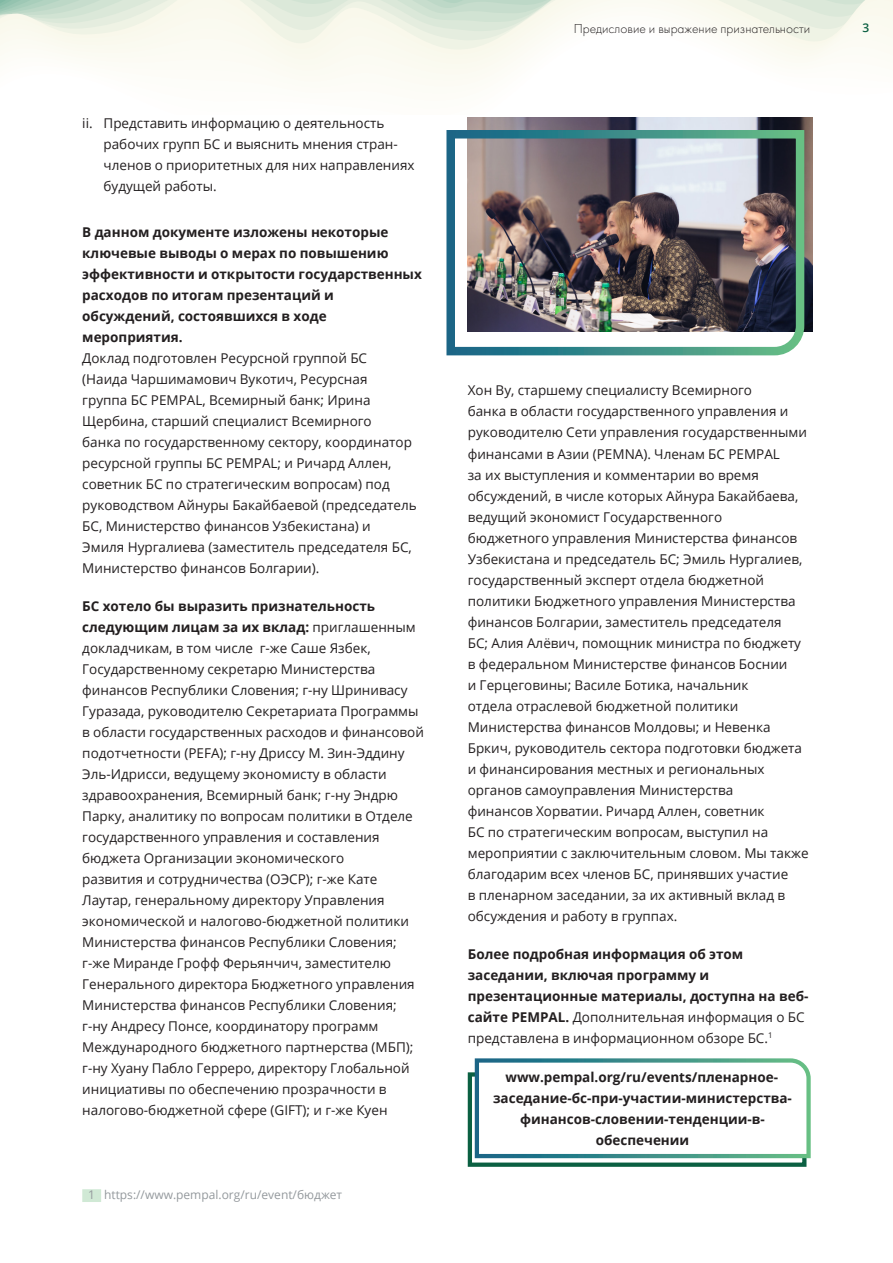
<style>
.page{position:relative;width:893px;height:1263px;background:#fff}
.page>*{position:absolute;margin:0;border:0;box-sizing:border-box;transform-origin:0 0}
.Body_text{font:13.5px/21px "Open Sans";color:#231f20}
.Body_text-2{font:700 13.5px/21px "Open Sans";color:#231f20}
.t1{font:300 13.5px "Futura PT";color:#231f20}
.Footnote{font:12px "Open Sans";color:#94999d}
.t2{font:600 12px "Open Sans";color:#0b6042}
.s1{font-weight:700}
.s2{font-weight:400}
</style>
<div class="page">
<svg style="left:0;top:2px;width:893px;height:4px;background:#dfeadc"></svg>
<svg style="left:0;top:6px;width:893px;height:5px"></svg>
<svg style="left:0;top:11px;width:893px;height:4px"></svg>
<svg style="left:0;top:15px;width:893px;height:4px"></svg>
<svg style="left:0;top:19px;width:893px;height:4px"></svg>
<svg style="left:0;top:23px;width:893px;height:4px;fill:#f9f9ed"></svg>
<svg style="left:0;top:27px;width:893px;height:59px;fill:#fcfbf5"></svg>
<img style="left:468px;top:117px;width:345px;height:214px">
<img style="left:446px;top:126px;width:363px;height:230px">
<div style="left:82px;top:1189px;width:19px;height:13px;background:#d0e9d5"></div>
<svg style="left:467px;top:1058px;width:344px;height:109px"></svg>
<p class="Body_text" style="left:104px;top:112px;width:313px;text-indent:-21px">ii. Представить информацию о деятельность рабочих групп БС и выяснить мнения стран&shy;членов о приоритетных для них направлениях будущей работы.</p>
<p class="Body_text" style="left:82px;top:221px;width:341px"><span class="s1">В данном документе изложены некоторые ключевые выводы о мерах по повышению эффективности и открытости государственных расходов по итогам презентаций и обсуждений, состоявшихся в ходе мероприятия.<br></span>Доклад подготовлен Ресурсной группой БС<br>(Наида Чаршимамович Вукотич, Ресурсная<br>группа БС PEMPAL, Всемирный банк; Ирина Щербина, старший специалист Всемирного<br>банка по государственному сектору, координатор ресурсной группы БС PEMPAL; и Ричард Аллен, советник БС по стратегическим вопросам) под руководством Айнуры Бакайбаевой (председатель БС, Министерство финансов Узбекистана) и<br>Эмиля Нургалиева (заместитель председателя БС, Министерство финансов Болгарии).</p>
<p class="Body_text" style="left:82px;top:595px;width:343px"><span class="s1">БС хотело бы выразить признательность следующим лицам за их вклад:</span> приглашенным докладчикам, в том числе г-же Саше Язбек, Государственному секретарю Министерства финансов Республики Словения; г-ну Шринивасу Гуразада, руководителю Секретариата Программы в области государственных расходов и финансовой подотчетности (PEFA); г-ну Дриссу М. Зин-Эддину Эль-Идрисси, ведущему экономисту в области здравоохранения, Всемирный банк; г-ну Эндрю Парку, аналитику по вопросам политики в Отделе государственного управления и составления бюджета Организации экономического<br>развития и сотрудничества (ОЭСР); г-же Кате Лаутар, генеральному директору Управления экономической и налогово-бюджетной политики Министерства финансов Республики Словения; г-же Миранде Грофф Ферьянчич, заместителю Генерального директора Бюджетного управления Министерства финансов Республики Словения; г-ну Андресу Понсе, координатору программ Международного бюджетного партнерства (МБП); г-ну Хуану Пабло Герреро, директору Глобальной инициативы по обеспечению прозрачности в налогово-бюджетной сфере (GIFT); и г-же Куен</p>
<p class="Footnote" style="left:88px;top:1187px;width:255px">1 https://www.pempal.org/ru/event/бюджет</p>
<p class="t1" style="left:574px;top:21px;width:238px">Предисловие и выражение признательности</p>
<p class="t2" style="left:862px;top:19px;width:8px">3</p>
<p class="Body_text" style="left:468px;top:380px;width:342px">Хон Ву, старшему специалисту Всемирного<br>банка в области государственного управления и руководителю Сети управления государственными финансами в Азии (PEMNA). Членам БС PEMPAL<br>за их выступления и комментарии во время обсуждений, в числе которых Айнура Бакайбаева, ведущий экономист Государственного<br>бюджетного управления Министерства финансов Узбекистана и председатель БС; Эмиль Нургалиев, государственный эксперт отдела бюджетной политики Бюджетного управления Министерства финансов Болгарии, заместитель председателя<br>БС; Алия Алёвич, помощник министра по бюджету в федеральном Министерстве финансов Боснии<br>и Герцеговины; Василе Ботика, начальник<br>отдела отраслевой бюджетной политики Министерства финансов Молдовы; и Невенка Бркич, руководитель сектора подготовки бюджета и финансирования местных и региональных органов самоуправления Министерства<br>финансов Хорватии. Ричард Аллен, советник<br>БС по стратегическим вопросам, выступил на мероприятии с заключительным словом. Мы также благодарим всех членов БС, принявших участие<br>в пленарном заседании, за их активный вклад в обсуждения и работу в группах.</p>
<p class="Body_text-2" style="left:468px;top:943px;width:342px">Более подробная информация об этом заседании, включая программу и презентационные материалы, доступна на веб&shy;сайте PEMPAL. <span class="s2">Дополнительная информация о БС представлена в информационном обзоре БС.</span><sup>1</sup></p>
<p class="Body_text-2" style="left:493px;top:1066px;width:300px;text-align:center">www.pempal.org/ru/events/пленарное&shy;заседание-бс-при-участии-министерства&shy;финансов-словении-тенденции-в&shy;обеспечении</p>
</div>
